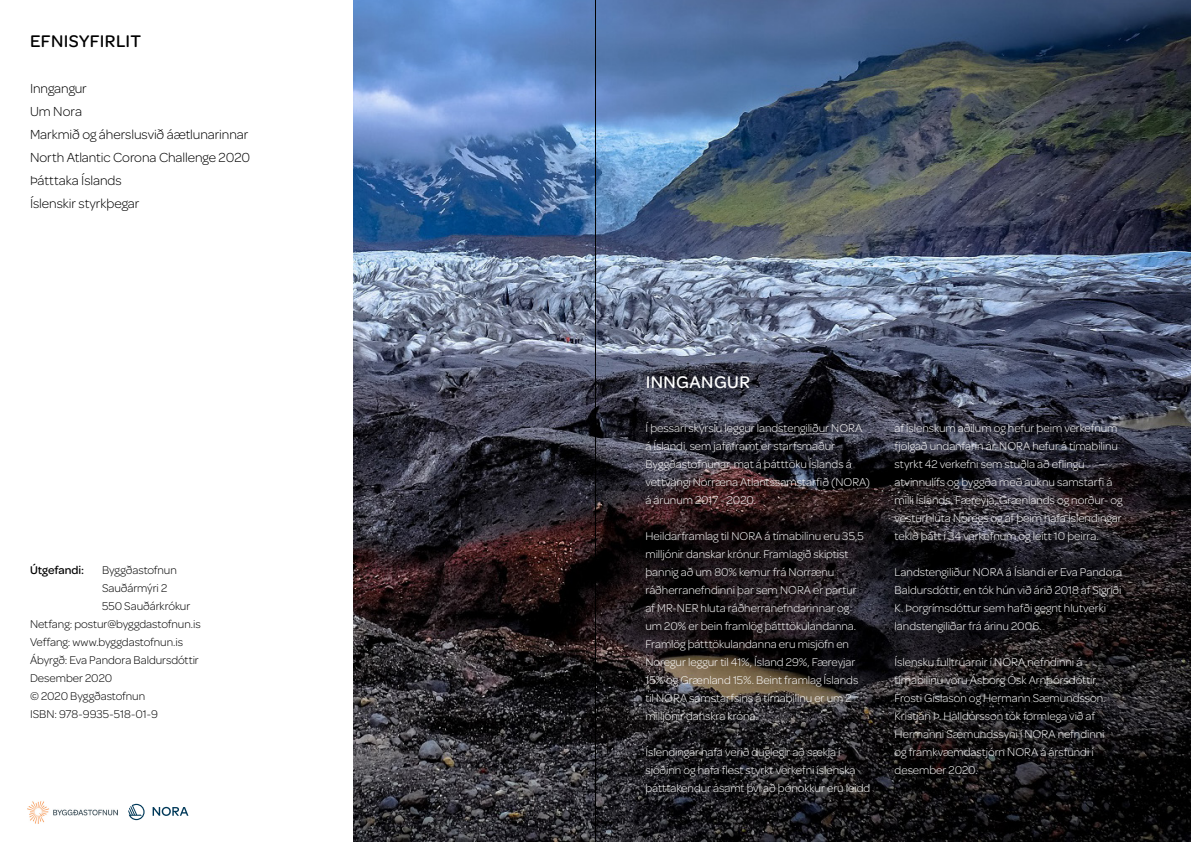
<style>
.page{position:relative;width:1191px;height:842px;background:#fff}
.page>*{position:absolute;margin:0;border:0;box-sizing:border-box;transform-origin:0 0}
.Fyrisögn{font:500 18px "Omnes";letter-spacing:.02em;color:#000}
.Fyrisögn-2{font:500 18px "Omnes";letter-spacing:.025em;color:#fff}
.brauðtexti{font:300 14px "Omnes";letter-spacing:-.005em;color:#000}
.brauðtexti-2{font:300 12px/18px "Omnes";letter-spacing:-.005em;color:#fff}
.brauðtexti-3{font:300 12px "Omnes";letter-spacing:-.005em;color:#000}
.brauðtexti-4{font:500 12px "Omnes";letter-spacing:-.005em;color:#000}
</style>
<div class="page">
<img style="left:353px;top:0;width:837px;height:842px">
<svg style="left:128px;top:804px;width:17px;height:16px"></svg>
<svg style="left:153px;top:807px;width:35px;height:9px"></svg>
<img style="left:27px;top:801px;width:91px;height:22px">
<hr style="left:595px;top:0;width:1px;height:842px;background:#000">
<p class="Fyrisögn" style="left:30px;top:29px;width:112px">EFNISYFIRLIT</p>
<p class="brauðtexti" style="left:30px;top:79px;width:58px">Inngangur</p>
<p class="brauðtexti" style="left:30px;top:102px;width:54px">Um Nora</p>
<p class="brauðtexti" style="left:30px;top:125px;width:220px">Markmið og áherslusvið áætlunarinnar</p>
<p class="brauðtexti" style="left:30px;top:148px;width:222px">North Atlantic Corona Challenge 2020</p>
<p class="brauðtexti" style="left:30px;top:171px;width:93px">Þátttaka Íslands</p>
<p class="brauðtexti" style="left:30px;top:194px;width:111px">Íslenskir styrkþegar</p>
<p class="brauðtexti-4" style="left:30px;top:561px;width:55px">Útgefandi:</p>
<p class="brauðtexti-3" style="left:102px;top:562px;width:76px">Byggðastofnun</p>
<p class="brauðtexti-3" style="left:102px;top:580px;width:67px">Sauðármýri 2</p>
<p class="brauðtexti-3" style="left:102px;top:598px;width:90px">550 Sauðárkrókur</p>
<p class="brauðtexti-3" style="left:30px;top:616px;width:172px">Netfang: postur@byggdastofnun.is</p>
<p class="brauðtexti-3" style="left:30px;top:634px;width:155px">Veffang: www.byggdastofnun.is</p>
<p class="brauðtexti-3" style="left:30px;top:652px;width:170px">Ábyrgð: Eva Pandora Baldursdóttir</p>
<p class="brauðtexti-3" style="left:30px;top:670px;width:84px">Desember 2020</p>
<p class="brauðtexti-3" style="left:30px;top:688px;width:117px">© 2020 Byggðastofnun</p>
<p class="brauðtexti-3" style="left:30px;top:706px;width:129px">ISBN: 978-9935-518-01-9</p>
<p class="Fyrisögn-2" style="left:645px;top:370px;width:106px">INNGANGUR</p>
<p class="brauðtexti-2" style="left:645px;top:419px;width:226px">Í þessari skýrslu leggur landstengiliður NORA á Íslandi, sem jafnframt er starfsmaður Byggðastofnunar, mat á þátttöku Íslands á vettvangi Norræna Atlantssamstarfið (NORA) á árunum 2017 - 2020.</p>
<p class="brauðtexti-2" style="left:645px;top:527px;width:220px">Heildarframlag til NORA á tímabilinu eru 35,5 milljónir danskar krónur. Framlagið skiptist þannig að um 80% kemur frá Norrænu ráðherranefndinni þar sem NORA er partur af MR-NER hluta ráðherranefndarinnar og um 20% er bein framlög þátttökulandanna.<br>Framlög þátttökulandanna eru misjöfn en Noregur leggur til 41%, Ísland 29%, Færeyjar 15% og Grænland 15%. Beint framlag Íslands til NORA samstarfsins á tímabilinu er um 2 milljónir danskra króna.</p>
<p class="brauðtexti-2" style="left:645px;top:743px;width:226px">Íslendingar hafa verið duglegir að sækja í sjóðinn og hafa flest styrkt verkefni íslenska þátttakendur ásamt því að þónokkur eru leidd</p>
<p class="brauðtexti-2" style="left:894px;top:419px;width:229px">af íslenskum aðilum og hefur þeim verkefnum fjölgað undanfarin ár. NORA hefur á tímabilinu styrkt 42 verkefni sem stuðla að eflingu atvinnulífs og byggða með auknu samstarfi á milli Íslands, Færeyja, Grænlands og norður- og vesturhluta Noregs og af þeim hafa Íslendingar tekið þátt í 34 verkefnum og leitt 10 þeirra.</p>
<p class="brauðtexti-2" style="left:894px;top:563px;width:229px">Landstengiliður NORA á Íslandi er Eva Pandora Baldursdóttir, en tók hún við árið 2018 af Sigríði K. Þorgrímsdóttur sem hafði gegnt hlutverki landstengiliðar frá árinu 2006.</p>
<p class="brauðtexti-2" style="left:894px;top:653px;width:212px">Íslensku fulltrúarnir í NORA nefndinni á tímabilinu voru Ásborg Ósk Arnþórsdóttir, Frosti Gíslason og Hermann Sæmundsson.<br>Kristján Þ. Halldórsson tók formlega við af Hermanni Sæmundssyni í NORA nefndinni og framkvæmdastjórn NORA á ársfundi í desember 2020.</p>
</div>
